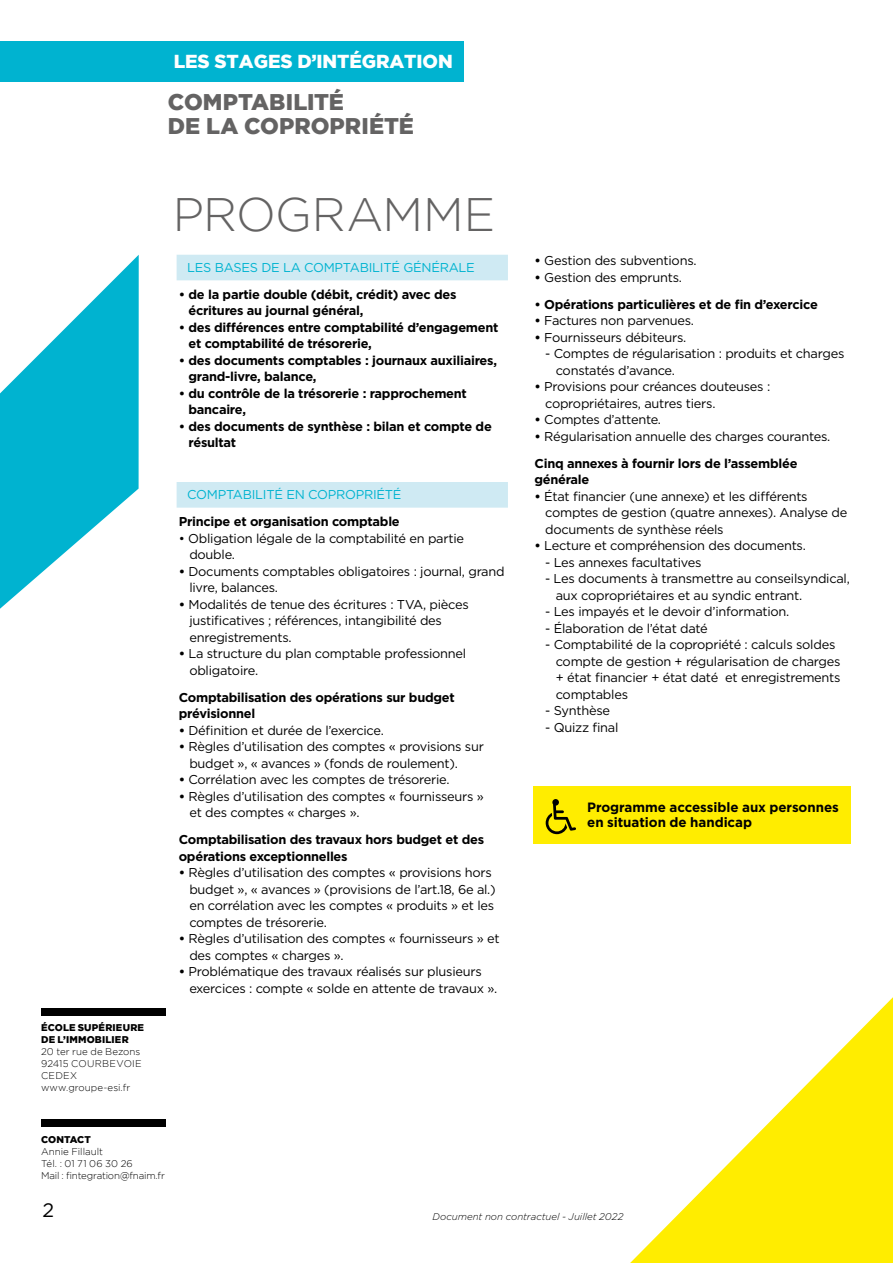
<style>
.page{position:relative;width:893px;height:1263px;background:#fff}
.page>*{position:absolute;margin:0;border:0;box-sizing:border-box;transform-origin:0 0}
.t1{font:300 46.8px "Gotham";letter-spacing:-.01em;color:#646363}
.t2{font:900 22.65px/24.5px "Gotham";color:#646363}
.t3{font:19.5px "Gotham";color:#000}
.t4{font:900 18.75px "Gotham";letter-spacing:-.005em;color:#fff}
.t5{font:700 13.5px/15px "Gotham";letter-spacing:-.005em;color:#000}
.t6{font:12.9px/16.5px "Gotham";letter-spacing:-.02em;color:#000}
.t7{font:700 12.9px/16.5px "Gotham";letter-spacing:-.02em;color:#000}
.t8{font:12.9px "Gotham";letter-spacing:-.02em;color:#00b3d0}
.t9{font:300 9.75px/12px "Gotham";color:#000}
.t10{font:italic 300 9.75px "Gotham";color:#000}
.t11{font:900 9.75px/12px "Gotham";letter-spacing:.015em;color:#000}
.t12{font:900 9.75px "Gotham";letter-spacing:-.005em;color:#000}
.s1{font-weight:700}
</style>
<div class="page">
<svg style="left:630px;top:997px;width:263px;height:266px"></svg>
<svg style="left:0;top:255px;width:139px;height:354px;fill:#00b3d0"></svg>
<div style="left:0;top:42px;width:464px;height:40px;background:#00b3d0"></div>
<div style="left:41px;top:1008px;width:124px;height:7px;background:#000"></div>
<div style="left:41px;top:1119px;width:124px;height:8px;background:#000"></div>
<div style="left:177px;top:255px;width:331px;height:25px;background:#cfeaf3"></div>
<div style="left:177px;top:482px;width:331px;height:26px;background:#cfeaf3"></div>
<div style="left:534px;top:787px;width:317px;height:57px;background:#ffed00"></div>
<svg style="left:546px;top:799px;width:30px;height:35px"></svg>
<h3 class="t4" style="left:174px;top:50px;width:280px">LES STAGES D’INTÉGRATION</h3>
<h2 class="t2" style="left:168px;top:89px;width:248px">COMPTABILITÉ<br>DE LA COPROPRIÉTÉ</h2>
<h1 class="t1" style="left:173px;top:189px;width:324px">PROGRAMME</h1>
<p class="t8" style="left:187px;top:259px;width:289px">LES BASES DE LA COMPTABILITÉ GÉNÉRALE</p>
<p class="t7" style="left:188px;top:286px;width:270px;text-indent:-10px">• de la partie double (débit, crédit) avec des écritures au journal général,</p>
<p class="t7" style="left:188px;top:319px;width:312px;text-indent:-10px">• des différences entre comptabilité d’engagement et comptabilité de trésorerie,</p>
<p class="t7" style="left:188px;top:352px;width:310px;text-indent:-10px">• des documents comptables : journaux auxiliaires, grand-livre, balance,</p>
<p class="t7" style="left:188px;top:385px;width:280px;text-indent:-10px">• du contrôle de la trésorerie : rapprochement bancaire,</p>
<p class="t7" style="left:188px;top:418px;width:305px;text-indent:-10px">• des documents de synthèse : bilan et compte de résultat</p>
<p class="t11" style="left:41px;top:1021px;width:104px">ÉCOLE SUPÉRIEURE<br>DE L’IMMOBILIER</p>
<p class="t9" style="left:41px;top:1046px;width:102px">20 ter rue de Bezons<br>92415 COURBEVOIE<br>CEDEX www.groupe-esi.fr</p>
<p class="t8" style="left:187px;top:486px;width:216px">COMPTABILITÉ EN COPROPRIÉTÉ</p>
<p class="t7" style="left:179px;top:513px;width:223px">Principe et organisation comptable</p>
<p class="t6" style="left:189px;top:530px;width:276px;text-indent:-11px">• Obligation légale de la comptabilité en partie double.</p>
<p class="t6" style="left:189px;top:563px;width:317px;text-indent:-11px"><span class="s1">•</span> Documents comptables obligatoires : journal, grand livre, balances.</p>
<p class="t6" style="left:189px;top:596px;width:281px;text-indent:-11px"><span class="s1">•</span> Modalités de tenue des écritures : TVA, pièces justificatives ; références, intangibilité des enregistrements.</p>
<p class="t6" style="left:189px;top:645px;width:278px;text-indent:-11px"><span class="s1">•</span> La structure du plan comptable professionnel obligatoire.</p>
<p class="t7" style="left:179px;top:689px;width:278px">Comptabilisation des opérations sur budget prévisionnel</p>
<p class="t6" style="left:179px;top:722px;width:207px"><span class="s1">•</span> Définition et durée de l’exercice.</p>
<p class="t6" style="left:189px;top:738px;width:296px;text-indent:-11px"><span class="s1">•</span> Règles d’utilisation des comptes « provisions sur budget », « avances » (fonds de roulement).</p>
<p class="t6" style="left:179px;top:771px;width:272px"><span class="s1">•</span> Corrélation avec les comptes de trésorerie.</p>
<p class="t6" style="left:189px;top:788px;width:296px;text-indent:-11px"><span class="s1">•</span> Règles d’utilisation des comptes « fournisseurs » et des comptes « charges ».</p>
<p class="t7" style="left:179px;top:831px;width:307px">Comptabilisation des travaux hors budget et des opérations exceptionnelles</p>
<p class="t6" style="left:189px;top:864px;width:308px;text-indent:-11px"><span class="s1">•</span> Règles d’utilisation des comptes « provisions hors budget », « avances » (provisions de l’art.18, 6e al.) en corrélation avec les comptes « produits » et les comptes de trésorerie.</p>
<p class="t6" style="left:189px;top:930px;width:312px;text-indent:-11px"><span class="s1">•</span> Règles d’utilisation des comptes « fournisseurs » et des comptes « charges ».</p>
<p class="t6" style="left:189px;top:963px;width:309px;text-indent:-11px"><span class="s1">•</span> Problématique des travaux réalisés sur plusieurs exercices : compte « solde en attente de travaux ».</p>
<p class="t12" style="left:41px;top:1133px;width:51px">CONTACT</p>
<p class="t9" style="left:41px;top:1145px;width:125px">Annie Fillault<br>Tél. : 01 71 06 30 26<br>Mail : fintegration@fnaim.fr</p>
<p class="t6" style="left:534px;top:252px;width:164px"><span class="s1">•</span> Gestion des subventions.</p>
<p class="t6" style="left:534px;top:269px;width:149px"><span class="s1">•</span> Gestion des emprunts.</p>
<p class="t7" style="left:534px;top:296px;width:285px">• Opérations particulières et de fin d’exercice</p>
<p class="t6" style="left:534px;top:312px;width:161px"><span class="s1">•</span> Factures non parvenues.</p>
<p class="t6" style="left:534px;top:329px;width:153px"><span class="s1">•</span> Fournisseurs débiteurs.</p>
<p class="t6" style="left:556px;top:345px;width:290px;text-indent:-11px">- Comptes de régularisation : produits et charges constatés d’avance.</p>
<p class="t6" style="left:545px;top:378px;width:227px;text-indent:-11px"><span class="s1">•</span> Provisions pour créances douteuses : copropriétaires, autres tiers.</p>
<p class="t6" style="left:534px;top:411px;width:128px"><span class="s1">•</span> Comptes d’attente.</p>
<p class="t6" style="left:534px;top:422px;width:297px;line-height:27px"><span class="s1">•</span> Régularisation annuelle des charges courantes.<br><span class="s1">Cinq annexes à fournir lors de l’assemblée</span></p>
<p class="t7" style="left:534px;top:471px;width:56px">générale</p>
<p class="t6" style="left:545px;top:488px;width:304px;text-indent:-11px"><span class="s1">•</span> État financier (une annexe) et les différents comptes de gestion (quatre annexes). Analyse de documents de synthèse réels</p>
<p class="t6" style="left:534px;top:537px;width:273px"><span class="s1">•</span> Lecture et compréhension des documents.</p>
<p class="t6" style="left:545px;top:554px;width:158px">- Les annexes facultatives</p>
<p class="t6" style="left:556px;top:570px;width:296px;text-indent:-11px">- Les documents à transmettre au conseilsyndical, aux copropriétaires et au syndic entrant.</p>
<p class="t6" style="left:545px;top:603px;width:246px">- Les impayés et le devoir d’information.</p>
<p class="t6" style="left:545px;top:620px;width:164px">- Élaboration de l’état daté</p>
<p class="t6" style="left:556px;top:636px;width:286px;text-indent:-11px">- Comptabilité de la copropriété : calculs soldes compte de gestion + régularisation de charges + état financier + état daté et enregistrements comptables</p>
<p class="t6" style="left:545px;top:702px;width:66px">- Synthèse</p>
<p class="t6" style="left:545px;top:719px;width:75px">- Quizz final</p>
<p class="t5" style="left:587px;top:800px;width:253px">Programme accessible aux personnes en situation de handicap</p>
<h3 class="t3" style="left:43px;top:1197px;width:13px">2</h3>
<p class="t10" style="left:432px;top:1210px;width:193px">Document non contractuel - Juillet 2022</p>
</div>
